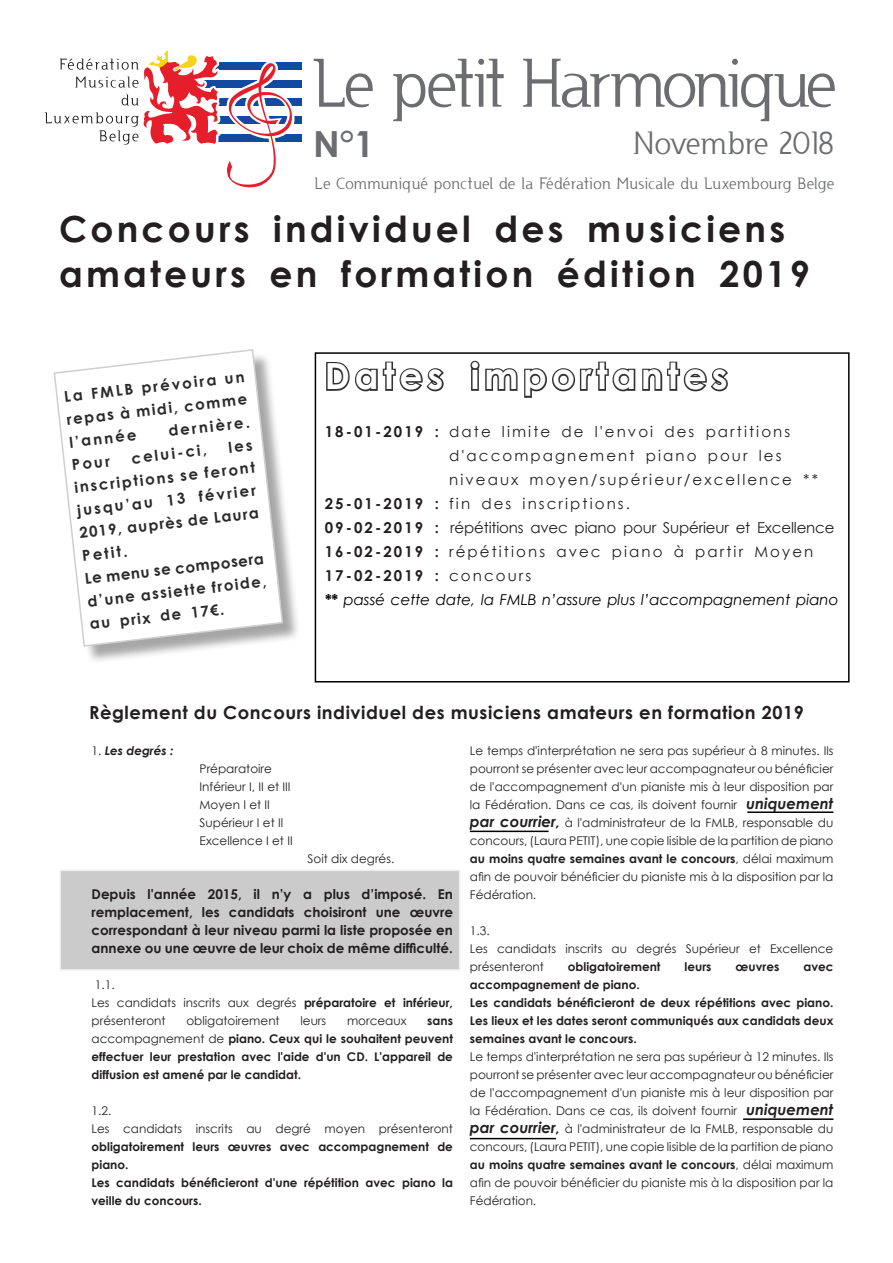
<style>
.page{position:relative;width:893px;height:1263px;background:#fff}
.page>*{position:absolute;margin:0;border:0;box-sizing:border-box;transform-origin:0 0}
.Normal_e{font:63.9px "Usenet";letter-spacing:-.015em;color:#6c6d70}
._05_-_Normal_gras{font:700 36px/45px "Century Gothic";letter-spacing:.09em;color:#231f20}
._05_-_Normal_gras-2{font:700 36px "Century Gothic";letter-spacing:.14em;color:#fff}
.Normal_e-2{font:700 36px "Century Gothic";color:#6c6d70}
.Normal_e-3{font:30px "Usenet";letter-spacing:.025em;color:#6c6d70}
.Texte_tableau{font:700 18px "Century Gothic";letter-spacing:.03em;color:#231f20}
.Normal_e-4{font:15.3px "Usenet";letter-spacing:.025em;color:#6c6d70}
._05_-_Normal_gras-3{font:15px/24px "Century Gothic";letter-spacing:.14em;color:#231f20}
._05_-_Normal_gras-4{font:700 15px/23.1px "Century Gothic";color:#2b292a;text-align:justify}
._05_-_Normal_gras-5{font:15px "Century Gothic";letter-spacing:-.01em;color:#231f20}
._04_-_Normal{font:italic 15px "Century Gothic";color:#000}
._05_-_Normal_gras-6{font:700 15px "Century Gothic";letter-spacing:.14em;color:#231f20}
.Texte_tableau-2{font:700 13.5px/18px "Century Gothic";color:#231f20;text-align:justify}
.Texte_tableau-3{font:12px/18px "Century Gothic";color:#231f20;text-align:justify}
.Texte_tableau-4{font:700 12px/18px "Century Gothic";color:#231f20;text-align:justify}
.Texte_tableau-5{font:italic 700 12px "Century Gothic";color:#231f20}
.s1{font-weight:700}
.s2{font-weight:400}
.s3{font-weight:700;font-style:italic;font-size:15px}
.s4{font-weight:400;font-style:normal}
</style>
<div class="page">
<svg style="left:326px;top:361px;width:118px;height:31px"></svg>
<svg style="left:470px;top:360px;width:258px;height:38px"></svg>
<div style="left:315px;top:352px;width:535px;height:330px;border:2px solid #000"></div>
<svg style="left:44px;top:50px;width:258px;height:138px"></svg>
<div style="left:56px;top:352px;width:245px;height:313px;background:#231f20;opacity:.4"></div>
<svg style="left:53px;top:349px;width:231px;height:298px"></svg>
<div style="left:60px;top:870px;width:400px;height:101px;background:#cbcbcb;border:2px solid #eee"></div>
<hr style="left:747px;top:811px;width:86px;height:2px;background:#000">
<hr style="left:470px;top:831px;width:79px;height:1px;background:#000">
<hr style="left:743px;top:1118px;width:90px;height:2px;background:#000">
<hr style="left:470px;top:1138px;width:86px;height:1px;background:#000">
<p class="Normal_e" style="left:313px;top:43px;width:525px">Le petit Harmonique</p>
<p class="Normal_e-2" style="left:313px;top:117px;width:63px">N°1</p>
<p class="Normal_e-3" style="left:634px;top:124px;width:201px">Novembre 2018</p>
<p class="Normal_e-4" style="left:315px;top:174px;width:521px">Le Communiqué ponctuel de la Fédération Musicale du Luxembourg Belge</p>
<p class="_05_-_Normal_gras" style="left:59px;top:205px;width:752px">Concours individuel des musiciens amateurs en formation édition 2019</p>
<p class="_05_-_Normal_gras-4" style="left:63px;top:384px;width:183px;rotate:-6deg">La FMLB prévoira un repas à midi, comme l’année</p>
<p class="_05_-_Normal_gras-4" style="left:167px;top:418px;width:83px;rotate:-6deg">dernière.</p>
<p class="_05_-_Normal_gras-4" style="left:71px;top:451px;width:183px;text-indent:157px;rotate:-6deg">les inscriptions se feront jusqu’au 13 février 2019, auprès de Laura Petit.</p>
<p class="_05_-_Normal_gras-4" style="left:130px;top:446px;width:77px;rotate:-6deg">celui-ci,</p>
<p class="_05_-_Normal_gras-4" style="left:71px;top:453px;width:40px;rotate:-6deg">Pour</p>
<p class="_05_-_Normal_gras-4" style="left:84px;top:566px;width:182px;rotate:-6deg">Le menu se composera d’une assiette froide, au prix de 17€.</p>
<p class="_05_-_Normal_gras-2" style="left:325px;top:349px;width:405px">Dates importantes</p>
<p class="_05_-_Normal_gras-3" style="left:449px;top:420px;width:370px;text-indent:-124px"><span class="s1">18-01-2019 :</span> date limite de l'envoi des partitions d'accompagnement piano pour les niveaux moyen/supérieur/excellence **</p>
<p class="_05_-_Normal_gras-3" style="left:325px;top:492px;width:307px"><span class="s1">25-01-2019 :</span> fin des inscriptions.</p>
<p class="_05_-_Normal_gras-5" style="left:325px;top:517px;width:511px"><span class="s1">09-02-2019 :</span> répétitions avec piano pour Supérieur et Excellence</p>
<p class="_05_-_Normal_gras-3" style="left:325px;top:540px;width:490px"><span class="s1">16-02-2019 :</span> répétitions avec piano à partir Moyen</p>
<p class="_05_-_Normal_gras-6" style="left:325px;top:564px;width:208px">17-02-2019 : <span class="s2">concours</span></p>
<p class="_04_-_Normal" style="left:325px;top:589px;width:515px"><span class="s1">**</span> passé cette date, la FMLB n’assure plus l’accompagnement piano</p>
<p class="Texte_tableau" style="left:89px;top:698px;width:716px">Règlement du Concours individuel des musiciens amateurs en formation 2019</p>
<p class="Texte_tableau-3" style="left:470px;top:741px;width:365px">Le temps d'interprétation ne sera pas supérieur à 8 minutes. Ils pourront se présenter avec leur accompagnateur ou bénéficier de l'accompagnement d'un pianiste mis à leur disposition par la Fédération. Dans ce cas, ils doivent fournir <span class="s3">uniquement par courrier,</span> à l'administrateur de la FMLB, responsable du concours, (Laura PETIT), une copie lisible de la partition de piano <span class="s1">au moins quatre semaines avant le concours</span>, délai maximum afin de pouvoir bénéficier du pianiste mis à la disposition par la Fédération.</p>
<p class="Texte_tableau-3" style="left:470px;top:921px;width:21px">1.3.</p>
<p class="Texte_tableau-3" style="left:470px;top:939px;width:365px">Les candidats inscrits au degrés Supérieur et Excellence présenteront</p>
<p class="Texte_tableau-5" style="left:92px;top:741px;width:83px"><span class="s4">1.</span> Les degrés :</p>
<p class="Texte_tableau-3" style="left:200px;top:759px;width:74px">Préparatoire</p>
<p class="Texte_tableau-3" style="left:200px;top:777px;width:93px">Inférieur I, II et III</p>
<p class="Texte_tableau-3" style="left:200px;top:795px;width:72px">Moyen I et II</p>
<p class="Texte_tableau-3" style="left:200px;top:813px;width:85px">Supérieur I et Il</p>
<p class="Texte_tableau-3" style="left:200px;top:831px;width:95px">Excellence I et II</p>
<p class="Texte_tableau-3" style="left:308px;top:849px;width:88px">Soit dix degrés.</p>
<p class="Texte_tableau-2" style="left:92px;top:884px;width:363px">Depuis l'année 2015, il n’y a plus d’imposé. En remplacement, les candidats choisiront une œuvre correspondant à leur niveau parmi la liste proposée en annexe ou une œuvre de leur choix de même difficulté.</p>
<p class="Texte_tableau-3" style="left:95px;top:975px;width:21px">1.1.</p>
<p class="Texte_tableau-3" style="left:92px;top:993px;width:363px">Les candidats inscrits aux degrés <span class="s1">préparatoire et inférieur, </span>présenteront</p>
<p class="Texte_tableau-4" style="left:568px;top:957px;width:94px">obligatoirement</p>
<p class="Texte_tableau-4" style="left:685px;top:957px;width:28px">leurs</p>
<p class="Texte_tableau-4" style="left:736px;top:957px;width:45px">œuvres</p>
<p class="Texte_tableau-4" style="left:803px;top:957px;width:31px">avec</p>
<p class="Texte_tableau-4" style="left:470px;top:975px;width:171px">accompagnement de piano.</p>
<p class="Texte_tableau-4" style="left:470px;top:993px;width:365px">Les candidats bénéficieront de deux répétitions avec piano.<br>Les lieux et les dates seront communiqués aux candidats deux semaines avant le concours.</p>
<p class="Texte_tableau-3" style="left:470px;top:1047px;width:365px">Le temps d'interprétation ne sera pas supérieur à 12 minutes. Ils pourront se présenter avec leur accompagnateur ou bénéficier de l'accompagnement d'un pianiste mis à leur disposition par la Fédération. Dans ce cas, ils doivent fournir <span class="s3">uniquement par courrier,</span> à l'administrateur de la FMLB, responsable du concours, (Laura PETIT), une copie lisible de la partition de piano <span class="s1">au moins quatre semaines avant le concours</span>, délai maximum afin de pouvoir bénéficier du pianiste mis à la disposition par la Fédération.</p>
<p class="Texte_tableau-3" style="left:186px;top:1011px;width:95px">obligatoirement</p>
<p class="Texte_tableau-3" style="left:300px;top:1011px;width:27px">leurs</p>
<p class="Texte_tableau-3" style="left:347px;top:1011px;width:61px">morceaux</p>
<p class="Texte_tableau-4" style="left:92px;top:1011px;width:363px;text-indent:336px">sans <span class="s2">accompagnement de</span> piano. Ceux qui le souhaitent peuvent effectuer leur prestation avec l'aide d'un CD. L'appareil de diffusion est amené par le candidat.</p>
<p class="Texte_tableau-3" style="left:92px;top:1101px;width:21px">1.2.</p>
<p class="Texte_tableau-4" style="left:92px;top:1119px;width:363px"><span class="s2">Les candidats inscrits au degré moyen présenteront </span>obligatoirement leurs œuvres avec accompagnement de piano.</p>
<p class="Texte_tableau-4" style="left:92px;top:1173px;width:363px">Les candidats bénéficieront d'une répétition avec piano la veille du concours.</p>
</div>
